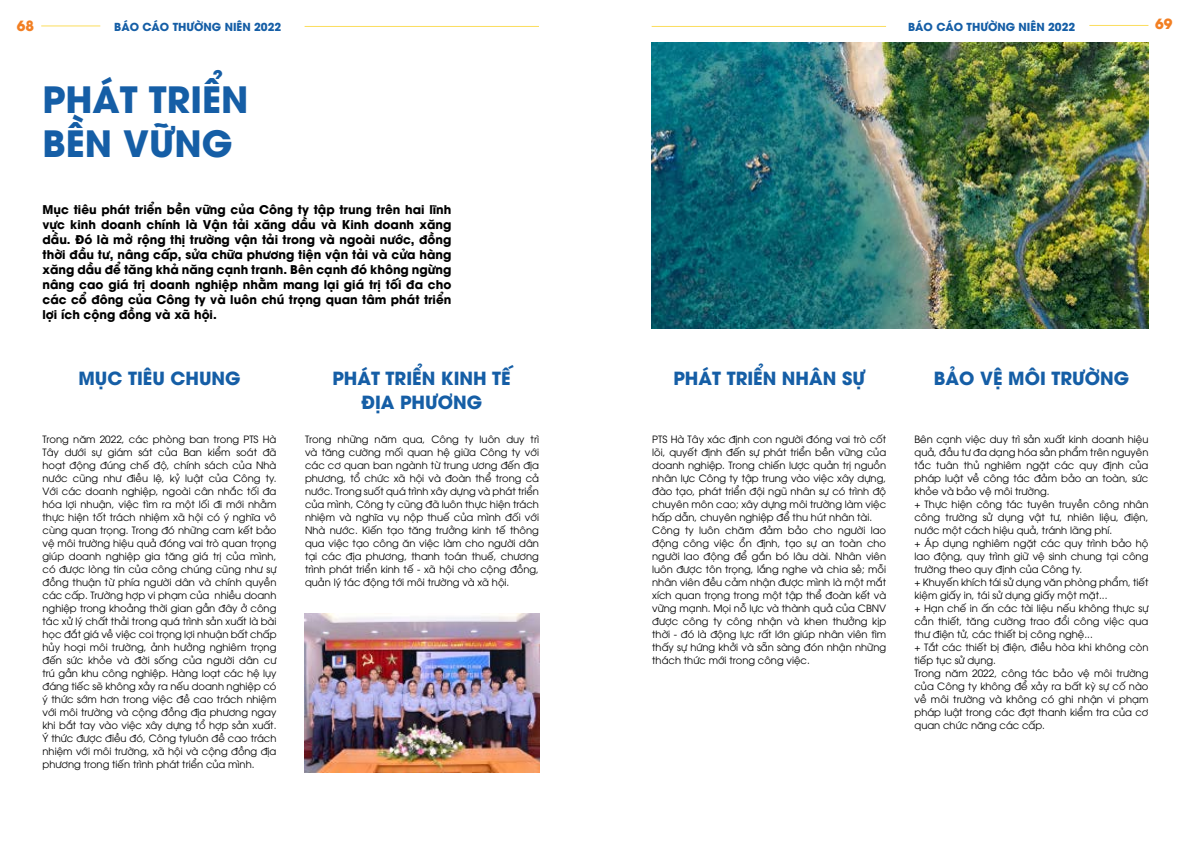
<style>
.page{position:relative;width:1191px;height:842px;background:#fff}
.page>*{position:absolute;margin:0;border:0;box-sizing:border-box;transform-origin:0 0}
.t1{font:700 36px/44px "UTM Avo";color:#155ea6}
.t2{font:700 18px/24px "UTM Avo";color:#155ea6;text-align:center}
.t3{font:700 14px "UTM Avo";color:#f27f23}
.t4{font:700 12px/15px "UTM Avo";color:#000;text-align:justify}
.t5{font:700 11px "UTM Avo";color:#155ea6}
.t6{font:10px/13px "UTM Avo";color:#000;text-align:justify}
</style>
<div class="page">
<hr style="left:304px;top:26px;width:235px;height:1px;background:#fbdd5c">
<hr style="left:651px;top:26px;width:235px;height:1px;background:#fbdd5c">
<hr style="left:41px;top:25px;width:59px;height:1px;background:#fbdd5c">
<hr style="left:1089px;top:25px;width:59px;height:1px;background:#fbdd5c">
<img style="left:304px;top:614px;width:235px;height:158px">
<img style="left:651px;top:43px;width:497px;height:285px">
<h3 class="t3" style="left:17px;top:14px;width:19px">68</h3>
<p class="t5" style="left:114px;top:18px;width:169px">BÁO CÁO THƯỜNG NIÊN 2022</p>
<p class="t5" style="left:908px;top:18px;width:169px">BÁO CÁO THƯỜNG NIÊN 2022</p>
<h3 class="t3" style="left:1155px;top:12px;width:19px">69</h3>
<h1 class="t1" style="left:43px;top:75px;width:207px">PHÁT TRIỂN<br>BỀN VỮNG</h1>
<p class="t4" style="left:43px;top:201px;width:410px">Mục tiêu phát triển bền vững của Công ty tập trung trên hai lĩnh vực kinh doanh chính là Vận tải xăng dầu và Kinh doanh xăng dầu. Đó là mở rộng thị trường vận tải trong và ngoài nước, đồng thời đầu tư, nâng cấp, sửa chữa phương tiện vận tải và cửa hàng xăng dầu để tăng khả năng cạnh tranh. Bên cạnh đó không ngừng nâng cao giá trị doanh nghiệp nhằm mang lại giá trị tối đa cho các cổ đông của Công ty và luôn chú trọng quan tâm phát triển lợi ích cộng đồng và xã hội.</p>
<h2 class="t2" style="left:78px;top:364px;width:164px">MỤC TIÊU CHUNG</h2>
<h2 class="t2" style="left:332px;top:364px;width:180px">PHÁT TRIỂN KINH TẾ<br>ĐỊA PHƯƠNG</h2>
<p class="t6" style="left:43px;top:432px;width:235px">Trong năm 2022, các phòng ban trong PTS Hà Tây dưới sự giám sát của Ban kiểm soát đã hoạt động đúng chế độ, chính sách của Nhà nước cũng như điều lệ, kỷ luật của Công ty.<br>Với các doanh nghiệp, ngoài cân nhắc tối đa hóa lợi nhuận, việc tìm ra một lối đi mới nhằm thực hiện tốt trách nhiệm xã hội có ý nghĩa vô cùng quan trọng. Trong đó những cam kết bảo vệ môi trường hiệu quả đóng vai trò quan trọng giúp doanh nghiệp gia tăng giá trị của mình, có được lòng tin của công chúng cũng như sự đồng thuận từ phía người dân và chính quyền các cấp. Trường hợp vi phạm của nhiều doanh nghiệp trong khoảng thời gian gần đây ở công tác xử lý chất thải trong quá trình sản xuất là bài học đắt giá về việc coi trọng lợi nhuận bất chấp hủy hoại môi trường, ảnh hưởng nghiêm trọng đến sức khỏe và đời sống của người dân cư trú gần khu công nghiệp. Hàng loạt các hệ lụy đáng tiếc sẽ không xảy ra nếu doanh nghiệp có ý thức sớm hơn trong việc đề cao trách nhiệm với môi trường và cộng đồng địa phương ngay khi bắt tay vào việc xây dựng tổ hợp sản xuất.<br>Ý thức được điều đó, Công tyluôn đề cao trách nhiệm với môi trường, xã hội và cộng đồng địa phương trong tiến trình phát triển của mình.</p>
<p class="t6" style="left:305px;top:432px;width:235px">Trong những năm qua, Công ty luôn duy trì và tăng cường mối quan hệ giữa Công ty với các cơ quan ban ngành từ trung ương đến địa phương, tổ chức xã hội và đoàn thể trong cả nước. Trong suốt quá trình xây dựng và phát triển của mình, Công ty cũng đã luôn thực hiện trách nhiệm và nghĩa vụ nộp thuế của mình đối với Nhà nước. Kiến tạo tăng trưởng kinh tế thông qua việc tạo công ăn việc làm cho người dân tại các địa phương, thanh toán thuế, chương trình phát triển kinh tế - xã hội cho cộng đồng, quản lý tác động tới môi trường và xã hội.</p>
<h2 class="t2" style="left:673px;top:364px;width:193px">PHÁT TRIỂN NHÂN SỰ</h2>
<h2 class="t2" style="left:934px;top:364px;width:197px">BẢO VỆ MÔI TRƯỜNG</h2>
<p class="t6" style="left:652px;top:432px;width:235px;text-align:left">PTS Hà Tây xác định con người đóng vai trò cốt lõi, quyết định đến sự phát triển bền vững của doanh nghiệp. Trong chiến lược quản trị nguồn nhân lực Công ty tập trung vào việc xây dựng, đào tạo, phát triển đội ngũ nhân sự có trình độ chuyên môn cao; xây dựng môi trường làm việc hấp dẫn, chuyên nghiệp để thu hút nhân tài.<br>Công ty luôn chăm đảm bảo cho người lao động công việc ổn định, tạo sự an toàn cho người lao động để gắn bó lâu dài. Nhân viên luôn được tôn trọng, lắng nghe và chia sẻ; mỗi nhân viên đều cảm nhận được mình là một mắt xích quan trọng trong một tập thể đoàn kết và vững mạnh. Mọi nỗ lực và thành quả của CBNV được công ty công nhận và khen thưởng kịp thời - đó là động lực rất lớn giúp nhân viên tìm thấy sự hứng khởi và sẵn sàng đón nhận những thách thức mới trong công việc.</p>
<p class="t6" style="left:914px;top:432px;width:235px;text-align:left">Bên cạnh việc duy trì sản xuất kinh doanh hiệu quả, đầu tư đa dạng hóa sản phẩm trên nguyên tắc tuân thủ nghiêm ngặt các quy định của pháp luật về công tác đảm bảo an toàn, sức khỏe và bảo vệ môi trường.<br>+ Thực hiện công tác tuyên truyền công nhân công trường sử dụng vật tư, nhiên liệu, điện, nước một cách hiệu quả, tránh lãng phí.<br>+ Áp dụng nghiêm ngặt các quy trình bảo hộ lao động, quy trình giữ vệ sinh chung tại công trường theo quy định của Công ty.<br>+ Khuyến khích tái sử dụng văn phòng phẩm, tiết kiệm giấy in, tái sử dụng giấy một mặt...<br>+ Hạn chế in ấn các tài liệu nếu không thực sự cần thiết, tăng cường trao đổi công việc qua thư điện tử, các thiết bị công nghệ...<br>+ Tắt các thiết bị điện, điều hòa khi không còn tiếp tục sử dụng.<br>Trong năm 2022, công tác bảo vệ môi trường của Công ty không để xảy ra bất kỳ sự cố nào về môi trường và không có ghi nhận vi phạm pháp luật trong các đợt thanh kiểm tra của cơ quan chức năng các cấp.</p>
</div>
